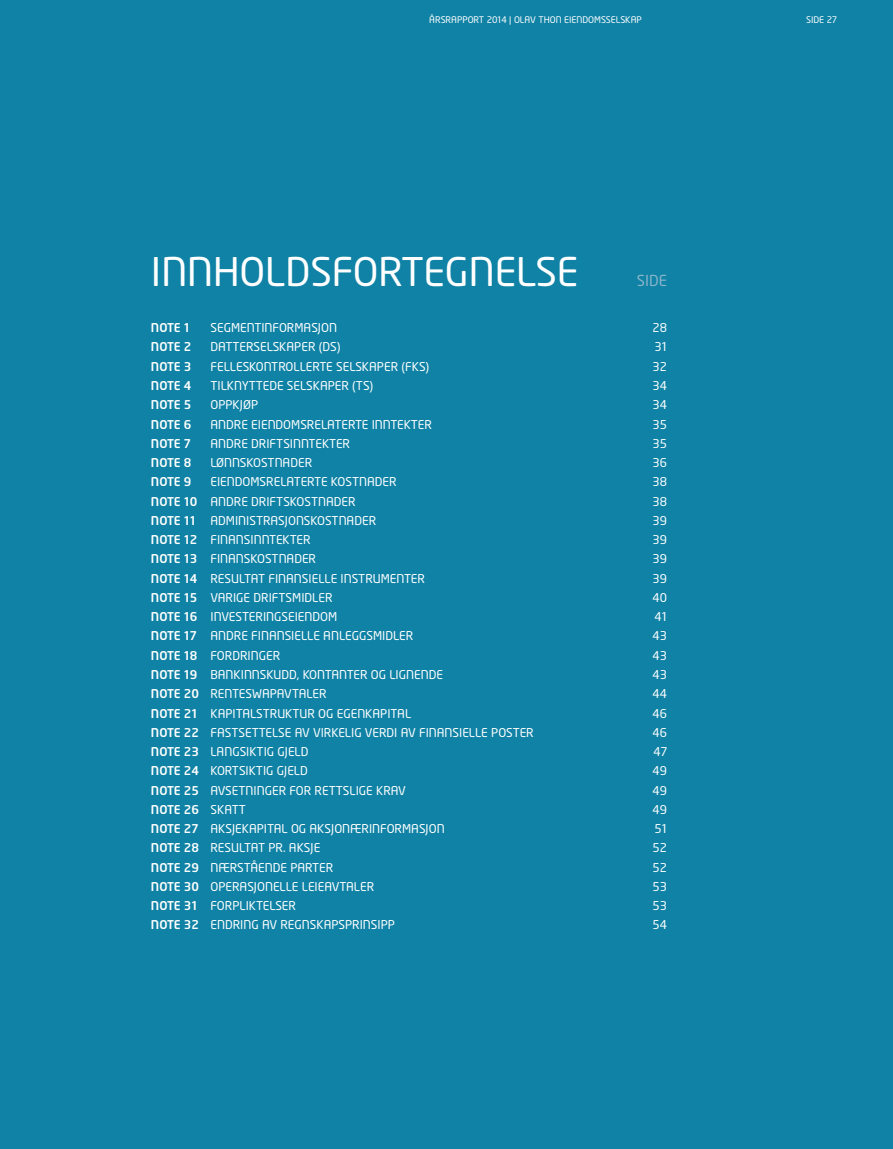
<style>
.page{position:relative;width:893px;height:1149px;background:#fff}
.page>*{position:absolute;margin:0;border:0;box-sizing:border-box;transform-origin:0 0}
.t1{font:39px "Neo Tech";color:#fff}
.t2{font:15px "Neo Tech";color:#89b3cb}
.t3{font:12px "Neo Tech";color:#fff}
.t4{font:500 12px "Neo Tech";letter-spacing:-.015em;color:#fff}
.t5{font:9px "Neo Tech";color:#fff}
.s1{font-weight:500}
.s2{font-weight:400}
</style>
<div class="page">
<div style="left:0;top:0;width:893px;height:1148px;background:#0f82a5"></div>
<p class="t5" style="left:429px;top:14px;width:214px">ÅRSRAPPORT 2014 | OLAV THON EIENDOMSSELSKAP</p>
<p class="t5" style="left:806px;top:14px;width:32px">SIDE 27</p>
<h1 class="t1" style="left:151px;top:247px;width:429px">INNHOLDSFORTEGNELSE</h1>
<p class="t2" style="left:637px;top:271px;width:32px">SIDE</p>
<p class="t4" style="left:151px;top:320px;width:40px">NOTE 1</p>
<p class="t3" style="left:210px;top:320px;width:128px">SEGMENTINFORMASJON</p>
<p class="t3" style="left:652px;top:320px;width:16px">28</p>
<p class="t4" style="left:151px;top:339px;width:42px">NOTE 2</p>
<p class="t3" style="left:210px;top:339px;width:131px">DATTERSELSKAPER (DS)</p>
<p class="t3" style="left:655px;top:339px;width:14px">31</p>
<p class="t4" style="left:151px;top:358px;width:42px">NOTE 3</p>
<p class="t3" style="left:210px;top:359px;width:220px">FELLESKONTROLLERTE SELSKAPER (FKS)</p>
<p class="t3" style="left:652px;top:359px;width:16px">32</p>
<p class="t4" style="left:151px;top:378px;width:42px">NOTE 4</p>
<p class="t3" style="left:210px;top:378px;width:164px">TILKNYTTEDE SELSKAPER (TS)</p>
<p class="t3" style="left:652px;top:378px;width:16px">34</p>
<p class="t4" style="left:151px;top:397px;width:42px">NOTE 5</p>
<p class="t3" style="left:210px;top:397px;width:49px">OPPKJØP</p>
<p class="t3" style="left:652px;top:397px;width:16px">34</p>
<p class="t4" style="left:151px;top:416px;width:42px">NOTE 6</p>
<p class="t3" style="left:210px;top:416px;width:223px">ANDRE EIENDOMSRELATERTE INNTEKTER</p>
<p class="t3" style="left:652px;top:416px;width:16px">35</p>
<p class="t4" style="left:151px;top:435px;width:41px">NOTE 7</p>
<p class="t3" style="left:210px;top:436px;width:141px">ANDRE DRIFTSINNTEKTER</p>
<p class="t3" style="left:652px;top:436px;width:16px">35</p>
<p class="t4" style="left:151px;top:455px;width:42px">NOTE 8</p>
<p class="t3" style="left:210px;top:455px;width:103px">LØNNSKOSTNADER</p>
<p class="t3" style="left:652px;top:455px;width:16px">36</p>
<p class="t4" style="left:151px;top:474px;width:42px">NOTE 9</p>
<p class="t3" style="left:210px;top:474px;width:188px">EIENDOMSRELATERTE KOSTNADER</p>
<p class="t3" style="left:652px;top:474px;width:16px">38</p>
<p class="t3" style="left:151px;top:493px;width:206px"><span class="s1">NOTE 10</span> ANDRE DRIFTSKOSTNADER</p>
<p class="t3" style="left:652px;top:493px;width:16px">38</p>
<p class="t3" style="left:151px;top:513px;width:227px"><span class="s1">NOTE 11</span> ADMINISTRASJONSKOSTNADER</p>
<p class="t3" style="left:652px;top:513px;width:16px">39</p>
<p class="t3" style="left:151px;top:532px;width:161px"><span class="s1">NOTE 12</span> FINANSINNTEKTER</p>
<p class="t3" style="left:652px;top:532px;width:16px">39</p>
<p class="t3" style="left:151px;top:551px;width:167px"><span class="s1">NOTE 13</span> FINANSKOSTNADER</p>
<p class="t3" style="left:652px;top:551px;width:16px">39</p>
<p class="t3" style="left:151px;top:570px;width:276px"><span class="s1">NOTE 14</span> RESULTAT FINANSIELLE INSTRUMENTER</p>
<p class="t3" style="left:652px;top:570px;width:16px">39</p>
<p class="t3" style="left:151px;top:590px;width:183px"><span class="s1">NOTE 15</span> VARIGE DRIFTSMIDLER</p>
<p class="t3" style="left:652px;top:590px;width:16px">40</p>
<p class="t3" style="left:151px;top:609px;width:188px"><span class="s1">NOTE 16</span> INVESTERINGSEIENDOM</p>
<p class="t3" style="left:655px;top:609px;width:14px">41</p>
<p class="t3" style="left:151px;top:628px;width:264px"><span class="s1">NOTE 17</span> ANDRE FINANSIELLE ANLEGGSMIDLER</p>
<p class="t3" style="left:652px;top:628px;width:16px">43</p>
<p class="t3" style="left:151px;top:647px;width:131px"><span class="s1">NOTE 18</span> FORDRINGER</p>
<p class="t3" style="left:652px;top:647px;width:16px">43</p>
<p class="t3" style="left:151px;top:667px;width:294px"><span class="s1">NOTE 19</span> BANKINNSKUDD, KONTANTER OG LIGNENDE</p>
<p class="t3" style="left:652px;top:667px;width:16px">43</p>
<p class="t3" style="left:151px;top:686px;width:177px"><span class="s1">NOTE 20</span> RENTESWAPAVTALER</p>
<p class="t3" style="left:652px;top:686px;width:16px">44</p>
<p class="t3" style="left:151px;top:705px;width:262px"><span class="s1">NOTE 21</span> KAPITALSTRUKTUR OG EGENKAPITAL</p>
<p class="t3" style="left:652px;top:705px;width:16px">46</p>
<p class="t3" style="left:151px;top:724px;width:384px"><span class="s1">NOTE 22</span> FASTSETTELSE AV VIRKELIG VERDI AV FINANSIELLE POSTER</p>
<p class="t3" style="left:652px;top:724px;width:16px">46</p>
<p class="t3" style="left:151px;top:744px;width:159px"><span class="s1">NOTE 23</span> LANGSIKTIG GJELD</p>
<p class="t3" style="left:653px;top:744px;width:15px">47</p>
<p class="t3" style="left:151px;top:763px;width:158px"><span class="s1">NOTE 24</span> KORTSIKTIG GJELD</p>
<p class="t3" style="left:652px;top:763px;width:16px">49</p>
<p class="t3" style="left:151px;top:782px;width:256px"><span class="s1">NOTE 25</span> AVSETNINGER FOR RETTSLIGE KRAV</p>
<p class="t3" style="left:652px;top:782px;width:16px">49</p>
<p class="t4" style="left:151px;top:801px;width:96px">NOTE 26 <span class="s2">SKATT</span></p>
<p class="t3" style="left:652px;top:801px;width:16px">49</p>
<p class="t3" style="left:151px;top:821px;width:295px"><span class="s1">NOTE 27</span> AKSJEKAPITAL OG AKSJONÆRINFORMASJON</p>
<p class="t3" style="left:655px;top:821px;width:14px">51</p>
<p class="t3" style="left:151px;top:840px;width:171px"><span class="s1">NOTE 28</span> RESULTAT PR. AKSJE</p>
<p class="t3" style="left:652px;top:840px;width:16px">52</p>
<p class="t3" style="left:151px;top:859px;width:184px"><span class="s1">NOTE 29</span> NÆRSTÅENDE PARTER</p>
<p class="t3" style="left:652px;top:859px;width:16px">52</p>
<p class="t3" style="left:151px;top:878px;width:225px"><span class="s1">NOTE 30</span> OPERASJONELLE LEIEAVTALER</p>
<p class="t3" style="left:652px;top:878px;width:16px">53</p>
<p class="t3" style="left:151px;top:898px;width:147px"><span class="s1">NOTE 31</span> FORPLIKTELSER</p>
<p class="t3" style="left:652px;top:898px;width:16px">53</p>
<p class="t3" style="left:151px;top:917px;width:245px"><span class="s1">NOTE 32</span> ENDRING AV REGNSKAPSPRINSIPP</p>
<p class="t3" style="left:652px;top:917px;width:16px">54</p>
</div>
